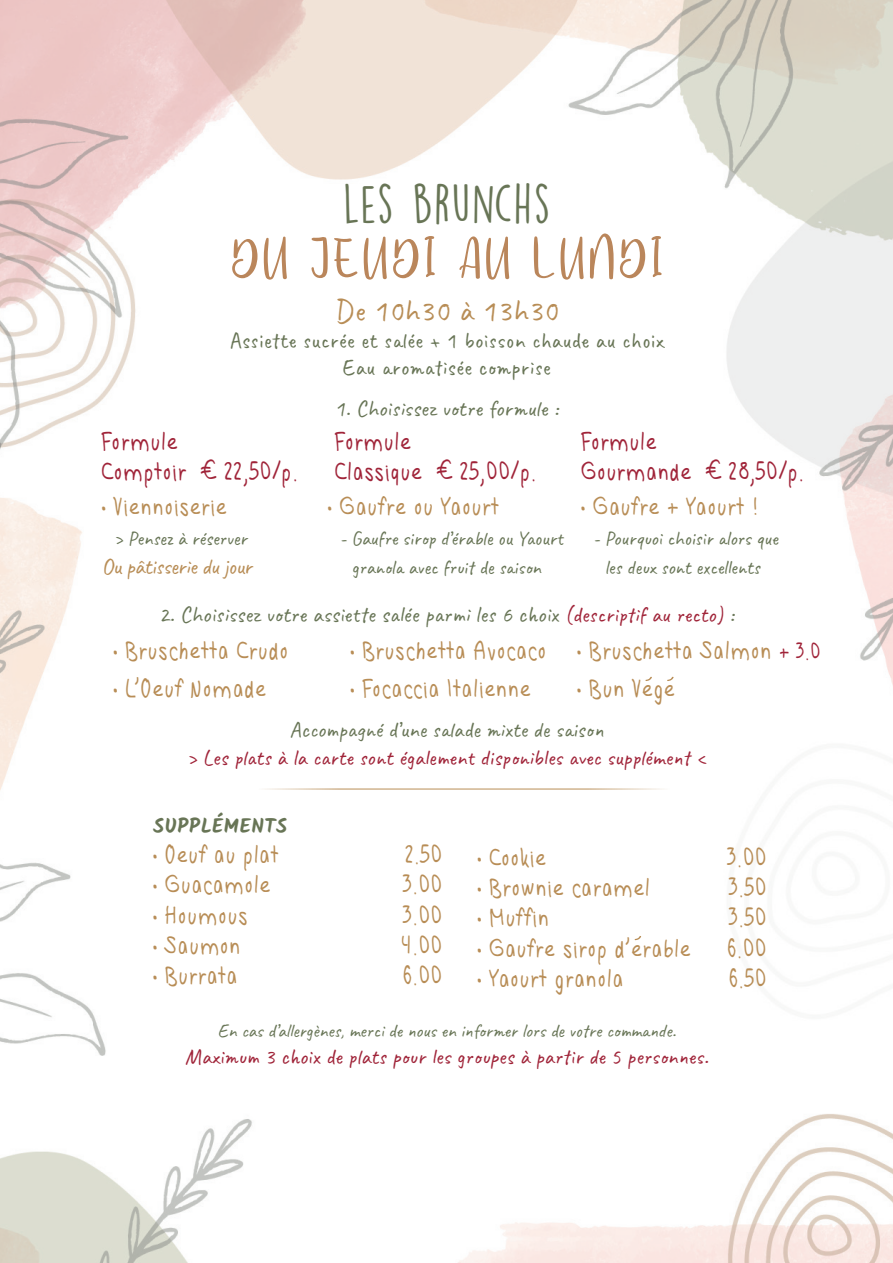
<style>
.page{position:relative;width:893px;height:1263px;background:#fff}
.page>*{position:absolute;margin:0;border:0;box-sizing:border-box;transform-origin:0 0}
.t1{font:63px "Hello Darling";letter-spacing:.04em;color:#ba865b}
.t2{font:49.5px "DK Lemon Yellow Sun";letter-spacing:.015em;color:#687556}
.t3{font:italic 31.95px "Caveat";color:#b88d56}
.t4{font:23.25px "Caveat";letter-spacing:.01em;color:#687556}
.t5{font:italic 23.25px/26.8px "Caveat";letter-spacing:.025em;color:#687556;text-align:center}
.t6{font:23.25px "Caveat";letter-spacing:-.02em;color:#b88d56}
.t7{font:22.5px "Caveat";letter-spacing:.01em;color:#a02439}
.t8{font:22.5px "Caveat";letter-spacing:.01em;color:#687556}
.t9{font:20.4px "Hanna Handwriting";letter-spacing:.025em;color:#b88d56}
.t10{font:20.4px/29.1px "Caveat";color:#687556;text-align:center}
.t11{font:20.4px/30px "Hanna Handwriting";letter-spacing:.025em;color:#a02439}
.t12{font:20.25px "Hanna Handwriting";letter-spacing:.025em;color:#b88d56}
.t13{font:700 20.25px "Kalam";letter-spacing:.025em;color:#687556}
.t14{font:19.35px "Caveat";color:#687556}
.s1{font-size:22.5px;color:#a02439}
.s2{font-size:18px;color:#a02439}
</style>
<div class="page">
<img style="left:0;top:0;width:893px;height:1263px">
<svg style="left:635px;top:936px;width:6px;height:4px"></svg>
<hr style="left:259px;top:789px;width:412px;height:1px;background:#b88d56">
<svg style="left:645px;top:677px;width:7px;height:4px"></svg>
<svg style="left:667px;top:677px;width:7px;height:4px"></svg>
<h2 class="t2" style="left:343px;top:173px;width:209px">LES BRUNCHS</h2>
<h1 class="t1" style="left:230px;top:227px;width:435px">DU JEUDI AU LUNDI</h1>
<h3 class="t3" style="left:335px;top:290px;width:234px">De 10h30 à 13h30</h3>
<p class="t5" style="left:230px;top:327px;width:444px">Assiettesucréeet salée+1boissonchaudeauchoix<br>Eauaromatiséecomprise</p>
<p class="t4" style="left:335px;top:394px;width:225px">1. Choisissez votre formule :</p>
<p class="t11" style="left:102px;top:428px;width:200px">Formule<br>Comptoir € 22,50/p.</p>
<p class="t11" style="left:336px;top:428px;width:205px">Formule<br>Classique € 25,00/p.</p>
<p class="t11" style="left:582px;top:428px;width:227px">Formule<br>Gourmande € 28,50/p.</p>
<p class="t9" style="left:102px;top:492px;width:129px">• Viennoiserie</p>
<p class="t10" style="left:114px;top:523px;width:135px">&gt; Pensez à réserver</p>
<p class="t6" style="left:102px;top:551px;width:152px">Ou pâtisserie du jour</p>
<p class="t9" style="left:328px;top:492px;width:175px">• Gaufre ou Yaourt</p>
<p class="t10" style="left:340px;top:523px;width:225px">- Gaufre sirop d’érable ou Yaourt granola avec fruit de saison</p>
<p class="t9" style="left:582px;top:492px;width:182px">• Gaufre + Yaourt !</p>
<p class="t10" style="left:594px;top:523px;width:186px">- Pourquoi choisir alors que les deux sont excellents</p>
<p class="t4" style="left:159px;top:600px;width:577px">2. Choisissez votre assiette salée parmi les 6 choix <span class="s1">(descriptif au recto)</span> :</p>
<p class="t9" style="left:114px;top:635px;width:179px">• Bruschetta Crudo</p>
<p class="t9" style="left:114px;top:674px;width:157px">• L’Oeuf Nomade</p>
<p class="t9" style="left:351px;top:635px;width:200px">• Bruschetta Avocaco</p>
<p class="t9" style="left:351px;top:674px;width:185px">• Focaccia Italienne</p>
<p class="t9" style="left:578px;top:635px;width:246px">• Bruschetta Salmon <span class="s2">+ 3.0</span></p>
<p class="t9" style="left:578px;top:674px;width:102px">• Bun Vege</p>
<p class="t8" style="left:290px;top:715px;width:319px">Accompagné d’une salade mixte de saison</p>
<p class="t7" style="left:187px;top:743px;width:525px">&gt; Les plats à la carte sont également disponibles avec supplément &lt;</p>
<p class="t13" style="left:154px;top:814px;width:138px">SUPPLÉMENTS</p>
<p class="t12" style="left:154px;top:840px;width:129px">• Oeuf au plat</p>
<p class="t12" style="left:405px;top:840px;width:41px">2.50</p>
<p class="t12" style="left:154px;top:870px;width:121px">• Guacamole</p>
<p class="t12" style="left:403px;top:870px;width:42px">3.00</p>
<p class="t12" style="left:154px;top:901px;width:98px">• Houmous</p>
<p class="t12" style="left:403px;top:901px;width:42px">3.00</p>
<p class="t12" style="left:154px;top:931px;width:91px">• Saumon</p>
<p class="t12" style="left:402px;top:931px;width:44px">4.00</p>
<p class="t12" style="left:154px;top:961px;width:88px">• Burrata</p>
<p class="t12" style="left:402px;top:961px;width:44px">6.00</p>
<p class="t12" style="left:478px;top:843px;width:73px">• Cookie</p>
<p class="t12" style="left:728px;top:843px;width:42px">3.00</p>
<p class="t12" style="left:478px;top:873px;width:177px">• Brownie caramel</p>
<p class="t12" style="left:729px;top:873px;width:41px">3.50</p>
<p class="t12" style="left:478px;top:903px;width:76px">• Muffin</p>
<p class="t12" style="left:729px;top:903px;width:41px">3.50</p>
<p class="t12" style="left:478px;top:934px;width:217px">• Gaufre sirop d’erable</p>
<p class="t12" style="left:727px;top:934px;width:44px">6.00</p>
<p class="t12" style="left:478px;top:964px;width:150px">• Yaourt granola</p>
<p class="t12" style="left:728px;top:964px;width:42px">6.50</p>
<p class="t14" style="left:218px;top:1018px;width:461px">En cas d’allergènes, merci de nous en informer lors de votre commande.</p>
<p class="t7" style="left:185px;top:1042px;width:529px">Maximum 3 choix de plats pour les groupes à partir de 5 personnes.</p>
</div>
